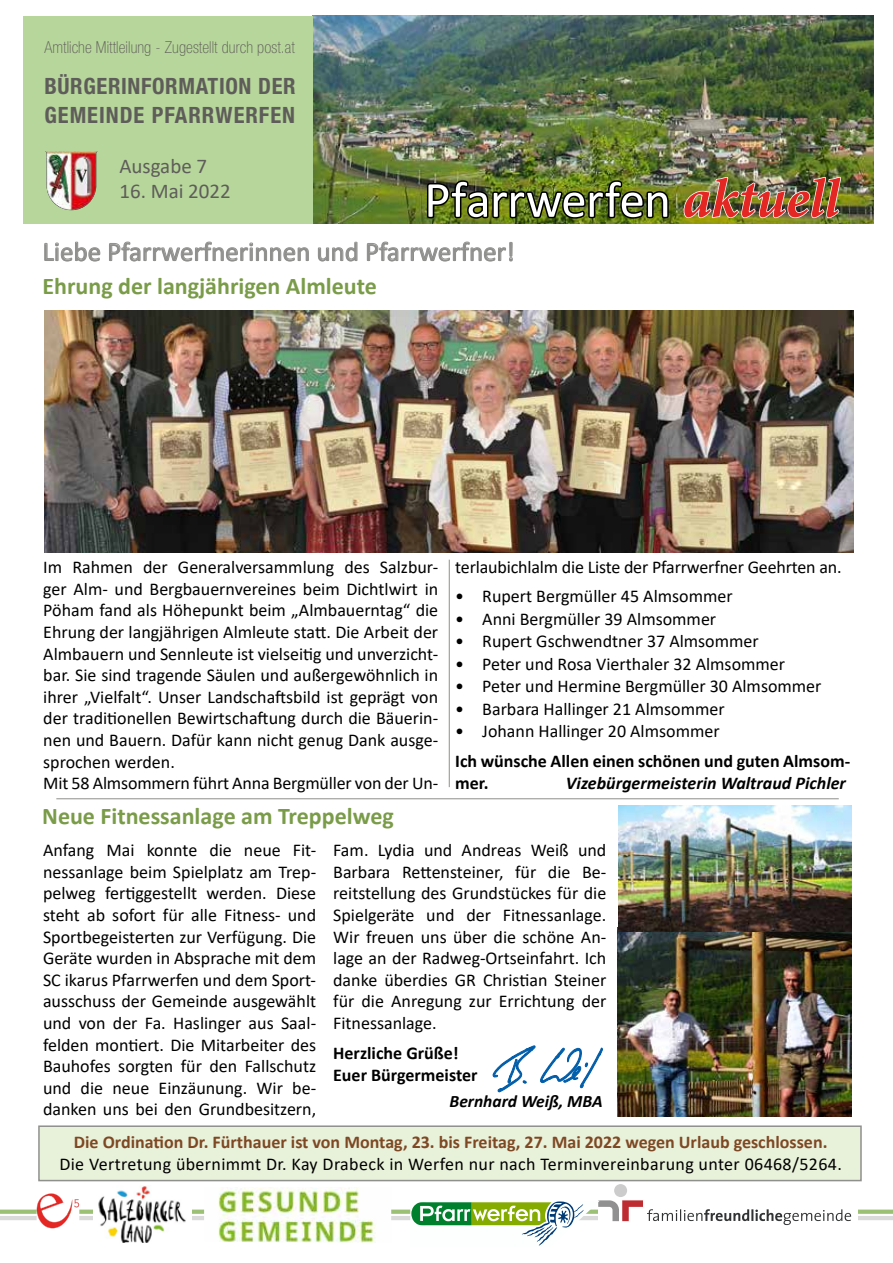
<style>
.page{position:relative;width:893px;height:1263px;background:#fff}
.page>*{position:absolute;margin:0;border:0;box-sizing:border-box;transform-origin:0 0}
.t1{font:51px "Calibri";letter-spacing:-.01em;color:#fff}
.t2{font:27px "Calibri";color:#8f8f8d}
.t3{font:700 24px "Calibri";color:#7a9c49}
.t4{font:700 condensed 22.5px/28.8px "Helvetica Neue LT Std";letter-spacing:.03em;color:#5f5d5a}
.t5{font:21px "Calibri";color:#5f5d5a}
.t6{font:18px/21.6px "Calibri";color:#000;text-align:justify}
.t7{font:700 18px "Calibri";color:#7e4824}
.t8{font:18px "Calibri";letter-spacing:.02em;color:#000}
.t9{font:700 18px/21.6px "Calibri";color:#000}
.t10{font:italic 700 18px "Calibri";color:#000}
.t11{font:italic 700 17.4px "Calibri";color:#000}
.t12{font:100 condensed 16.5px "Helvetica Neue LT Std";letter-spacing:.005em;color:#5f5d5a}
.s1{font-family:"Minion Pro";font-weight:700;font-style:italic;font-size:55.5px;color:#e52724}
</style>
<div class="page">
<img style="left:312px;top:16px;width:562px;height:207px">
<hr style="left:0;top:1216px;width:893px;height:4px;background:#dadada">
<div style="left:0;top:1209px;width:893px;height:5px;background:#9dc077"></div>
<div style="left:23px;top:16px;width:289px;height:207px;background:#b7d69b"></div>
<img style="left:683px;top:176px;width:157px;height:43px">
<div style="left:598px;top:1209px;width:259px;height:17px;background:#fff"></div>
<svg style="left:410px;top:1184px;width:441px;height:62px"></svg>
<svg style="left:37px;top:1193px;width:42px;height:35px"></svg>
<img style="left:94px;top:1185px;width:97px;height:57px">
<img style="left:204px;top:1187px;width:187px;height:56px">
<img style="left:45px;top:151px;width:53px;height:59px">
<svg style="left:44px;top:242px;width:56px;height:19px"></svg>
<svg style="left:109px;top:242px;width:200px;height:20px"></svg>
<svg style="left:318px;top:242px;width:39px;height:19px"></svg>
<img style="left:367px;top:173px;width:304px;height:89px">
<div style="left:38px;top:1125px;width:824px;height:56px;background:#e8f1da;border:2px solid #8f8f8d"></div>
<hr style="left:449px;top:560px;width:1px;height:227px;background:#8f8f8d">
<svg style="left:493px;top:1045px;width:110px;height:47px"></svg>
<img style="left:44px;top:310px;width:809px;height:243px">
<hr style="left:56px;top:798px;width:783px;height:1px;background:#8f8f8d">
<img style="left:618px;top:931px;width:233px;height:186px">
<img style="left:618px;top:806px;width:233px;height:125px">
<p class="t12" style="left:44px;top:37px;width:252px">Amtliche Mittleilung - Zugestellt durch post.at</p>
<p class="t4" style="left:44px;top:71px;width:253px">BÜRGERINFORMATION DER<br>GEMEINDE PFARRWERFEN</p>
<p class="t5" style="left:119px;top:152px;width:89px">Ausgabe 7</p>
<p class="t5" style="left:119px;top:177px;width:113px">16. Mai 2022</p>
<h1 class="t1" style="left:424px;top:164px;width:417px">Pfarrwerfen <span class="s1">aktuell</span></h1>
<h2 class="t2" style="left:43px;top:233px;width:474px">Liebe Pfarrwerfnerinnen und Pfarrwerfner!</h2>
<h3 class="t3" style="left:43px;top:269px;width:336px">Ehrung der langjährigen Almleute</h3>
<p class="t6" style="left:43px;top:556px;width:396px;text-align:left">Im Rahmen der Generalversammlung des Salzbur&shy;ger Alm- und Bergbauernvereines beim Dichtlwirt in Pöham fand als Höhepunkt beim „Almbauerntag“ die Ehrung der langjährigen Almleute statt. Die Arbeit der Almbauern und Sennleute ist vielseitig und unverzicht&shy;bar. Sie sind tragende Säulen und außergewöhnlich in ihrer „Vielfalt“. Unser Landschaftsbild ist geprägt von der traditionellen Bewirtschaftung durch die Bäuerin&shy;nen und Bauern. Dafür kann nicht genug Dank ausge&shy;sprochen werden.<br>Mit 58 Almsommern führt Anna Bergmüller von der Un-</p>
<p class="t6" style="left:455px;top:556px;width:388px">terlaubichlalm die Liste der Pfarrwerfner Geehrten an.</p>
<p class="t6" style="left:455px;top:585px;width:279px">• Rupert Bergmüller 45 Almsommer</p>
<p class="t6" style="left:455px;top:607px;width:262px">• Anni Bergmüller 39 Almsommer</p>
<p class="t6" style="left:455px;top:630px;width:305px">• Rupert Gschwendtner 37 Almsommer</p>
<p class="t6" style="left:455px;top:652px;width:331px">• Peter und Rosa Vierthaler 32 Almsommer</p>
<p class="t6" style="left:455px;top:675px;width:368px">• Peter und Hermine Bergmüller 30 Almsommer</p>
<p class="t6" style="left:455px;top:697px;width:271px">• Barbara Hallinger 21 Almsommer</p>
<p class="t6" style="left:455px;top:720px;width:266px">• Johann Hallinger 20 Almsommer</p>
<p class="t9" style="left:455px;top:750px;width:396px">Ich wünsche Allen einen schönen und guten Almsom&shy;mer.</p>
<p class="t10" style="left:566px;top:770px;width:281px">Vizebürgermeisterin Waltraud Pichler</p>
<h3 class="t3" style="left:42px;top:799px;width:353px">Neue Fitnessanlage am Treppelweg</h3>
<p class="t6" style="left:43px;top:839px;width:275px">Anfang Mai konnte die neue Fit&shy;nessanlage beim Spielplatz am Trep&shy;pelweg fertiggestellt werden. Diese steht ab sofort für alle Fitness- und Sportbegeisterten zur Verfügung. Die Geräte wurden in Absprache mit dem SC ikarus Pfarrwerfen und dem Sport&shy;ausschuss der Gemeinde ausgewählt und von der Fa. Haslinger aus Saal&shy;felden montiert. Die Mitarbeiter des Bauhofes sorgten für den Fallschutz und die neue Einzäunung. Wir be&shy;danken uns bei den Grundbesitzern,</p>
<p class="t6" style="left:333px;top:839px;width:275px">Fam. Lydia und Andreas Weiß und Barbara Rettensteiner, für die Be&shy;reitstellung des Grundstückes für die Spielgeräte und der Fitnessanlage.<br>Wir freuen uns über die schöne An&shy;lage an der Radweg-Ortseinfahrt. Ich danke überdies GR Christian Steiner für die Anregung zur Errichtung der Fitnessanlage.</p>
<p class="t9" style="left:333px;top:1042px;width:146px">Herzliche Grüße!<br>Euer Bürgermeister</p>
<p class="t11" style="left:450px;top:1089px;width:155px">Bernhard Weiß, MBA</p>
<p class="t7" style="left:74px;top:1129px;width:755px">Die Ordination Dr. Fürthauer ist von Montag, 23. bis Freitag, 27. Mai 2022 wegen Urlaub geschlossen.</p>
<p class="t8" style="left:59px;top:1151px;width:784px">Die Vertretung übernimmt Dr. Kay Drabeck in Werfen nur nach Terminvereinbarung unter 06468/5264.</p>
</div>
